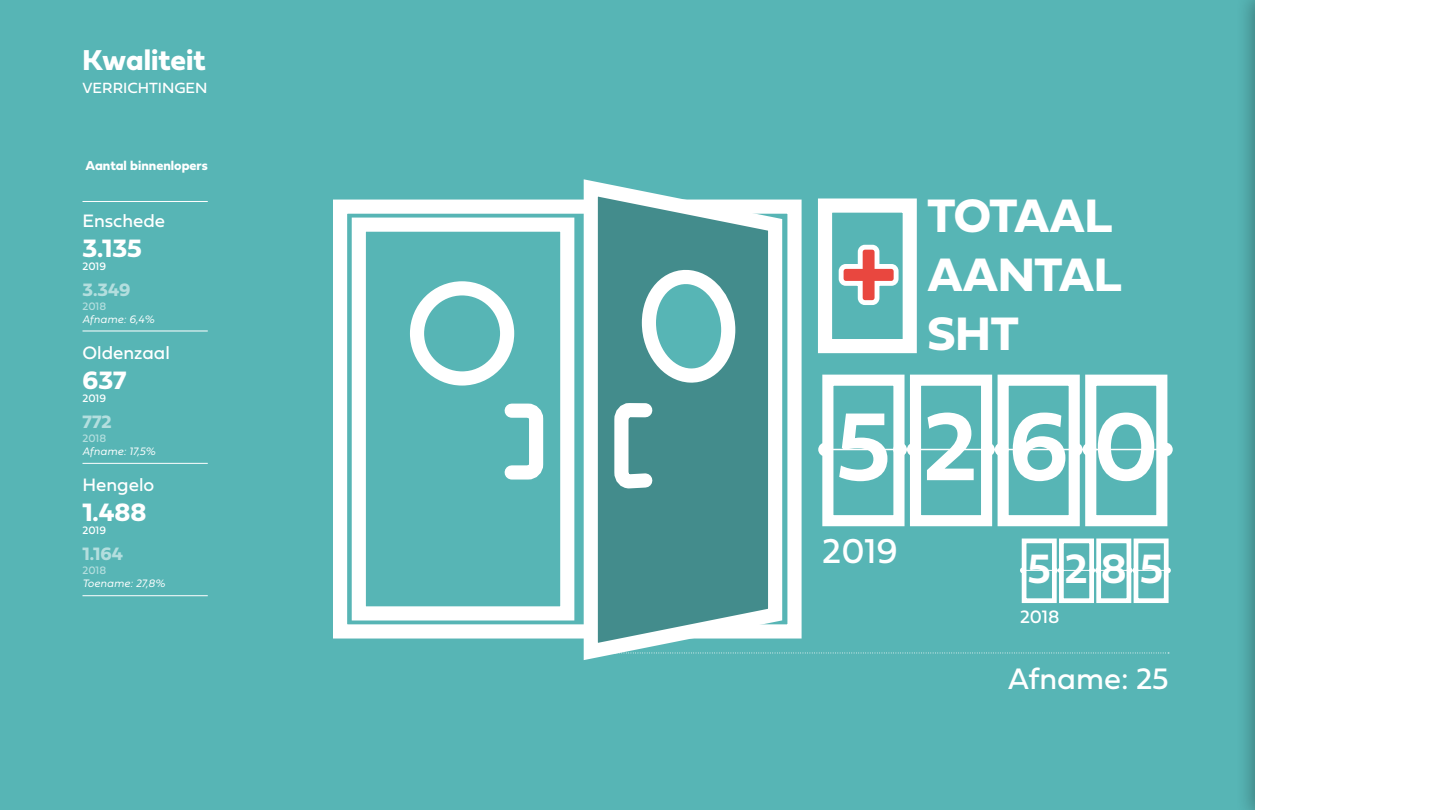
<style>
.page{position:relative;width:1440px;height:810px;background:#fff}
.page>*{position:absolute;margin:0;border:0;box-sizing:border-box;transform-origin:0 0}
.t1{font:100.5px "Fieldwork Geo Demibold";color:#fff}
.t2{font:700 48.9px/58.7px "Fieldwork Hum";letter-spacing:-.005em;color:#fff}
.t3{font:42.75px "Fieldwork Geo Demibold";color:#fff}
.t4{font:36px "Fieldwork Geo Regular";color:#fff}
.t5{font:30.9px "Fieldwork Geo Regular";color:#fff}
.t6{font:30px "Fieldwork Geo Bold";color:#fff}
.t7{font:26.25px "Fieldwork Geo Bold";color:#fff}
.t8{font:18.75px "Fieldwork Geo Regular";color:#fff}
.t9{font:18.75px "Fieldwork Geo Bold";color:#b3dede}
.t10{font:15.38px "Fieldwork Geo Regular";color:#fff}
.t11{font:13.5px "Fieldwork Geo Bold";color:#fff}
.t12{font:italic 300 11.25px "Fieldwork";color:#fff}
.t13{font:11.25px "Fieldwork Geo Regular";color:#fff}
.t14{font:11.25px "Fieldwork Geo Regular";color:#b3dede}
</style>
<div class="page">
<div style="left:0;top:0;width:1263px;height:810px;background:#57b5b5"></div>
<div style="left:1236px;top:0;width:204px;height:810px;background:#000;opacity:.3"></div>
<div style="left:1256px;top:0;width:184px;height:810px;background:#fff"></div>
<svg style="left:333px;top:199px;width:469px;height:440px"></svg>
<svg style="left:577px;top:179px;width:215px;height:481px;background:#75aeae"></svg>
<svg style="left:635px;top:268px;width:107px;height:120px"></svg>
<svg style="left:607px;top:396px;width:53px;height:101px;background:#80b1b1"></svg>
<div style="left:818px;top:198px;width:99px;height:155px;border:14px solid #fff"></div>
<div style="left:822px;top:375px;width:83px;height:151px;border:11px solid #fff"></div>
<div style="left:910px;top:375px;width:82px;height:151px;border:11px solid #fff"></div>
<div style="left:998px;top:375px;width:82px;height:151px;border:11px solid #fff"></div>
<div style="left:1085px;top:375px;width:82px;height:151px;border:11px solid #fff"></div>
<hr style="left:825px;top:449px;width:339px;height:1px;background:#fff">
<hr style="left:1023px;top:570px;width:144px;height:1px;background:#fff">
<div style="left:818px;top:443px;width:14px;height:13px;background:#fff;border-radius:50%"></div>
<div style="left:1159px;top:443px;width:14px;height:13px;background:#fff;border-radius:50%"></div>
<div style="left:995px;top:443px;width:13px;height:13px;background:#fff;border-radius:50%"></div>
<div style="left:1083px;top:443px;width:13px;height:13px;background:#fff;border-radius:50%"></div>
<div style="left:907px;top:443px;width:14px;height:13px;background:#fff;border-radius:50%"></div>
<div style="left:981px;top:443px;width:14px;height:13px;background:#fff;border-radius:50%"></div>
<div style="left:1069px;top:443px;width:14px;height:13px;background:#fff;border-radius:50%"></div>
<div style="left:893px;top:443px;width:14px;height:13px;background:#fff;border-radius:50%"></div>
<div style="left:1022px;top:539px;width:35px;height:64px;border:5px solid #fff"></div>
<div style="left:1059px;top:539px;width:35px;height:64px;border:5px solid #fff"></div>
<div style="left:1096px;top:539px;width:35px;height:64px;border:5px solid #fff"></div>
<div style="left:1134px;top:539px;width:35px;height:64px;border:5px solid #fff"></div>
<svg style="left:1020px;top:567px;width:6px;height:6px"></svg>
<svg style="left:1165px;top:567px;width:6px;height:6px"></svg>
<svg style="left:1089px;top:567px;width:12px;height:6px"></svg>
<svg style="left:1127px;top:567px;width:11px;height:6px"></svg>
<svg style="left:1052px;top:567px;width:12px;height:6px"></svg>
<hr style="left:83px;top:331px;width:125px;height:1px;background:#fff">
<hr style="left:83px;top:463px;width:125px;height:1px;background:#fff">
<hr style="left:83px;top:596px;width:125px;height:1px;background:#fff">
<hr style="left:83px;top:201px;width:125px;height:1px;background:#fff">
<svg style="left:615px;top:653px;width:554px;height:1px"></svg>
<svg style="left:838px;top:244px;width:61px;height:61px"></svg>
<h3 class="t6" style="left:82px;top:37px;width:125px">Kwaliteit</h3>
<h3 class="t10" style="left:82px;top:76px;width:127px">VERRICHTINGEN</h3>
<p class="t11" style="left:85px;top:155px;width:124px">Aantal binnenlopers</p>
<h3 class="t8" style="left:82px;top:206px;width:84px">Enschede</h3>
<h3 class="t7" style="left:82px;top:227px;width:61px">3.135</h3>
<p class="t13" style="left:82px;top:258px;width:25px">2019</p>
<h3 class="t9" style="left:82px;top:275px;width:50px">3.349</h3>
<p class="t14" style="left:82px;top:297px;width:25px">2018</p>
<p class="t12" style="left:82px;top:311px;width:73px">Afname: 6,4%</p>
<h3 class="t8" style="left:82px;top:338px;width:89px">Oldenzaal</h3>
<h3 class="t7" style="left:82px;top:359px;width:45px">637</h3>
<p class="t13" style="left:82px;top:390px;width:25px">2019</p>
<h3 class="t9" style="left:82px;top:407px;width:31px">772</h3>
<p class="t14" style="left:82px;top:429px;width:25px">2018</p>
<p class="t12" style="left:82px;top:443px;width:75px">Afname: 17,5%</p>
<h3 class="t8" style="left:82px;top:470px;width:73px">Hengelo</h3>
<h3 class="t7" style="left:82px;top:491px;width:65px">1.488</h3>
<p class="t13" style="left:82px;top:522px;width:25px">2019</p>
<h3 class="t9" style="left:82px;top:539px;width:42px">1.164</h3>
<p class="t14" style="left:82px;top:561px;width:25px">2018</p>
<p class="t12" style="left:82px;top:575px;width:84px">Toename: 27,8%</p>
<h2 class="t2" style="left:928px;top:185px;width:196px">TOTAAL<br>AANTAL<br>SHT</h2>
<h1 class="t1" style="left:836px;top:368px;width:324px">5260</h1>
<h3 class="t4" style="left:822px;top:523px;width:77px">2019</h3>
<h3 class="t3" style="left:1027px;top:536px;width:137px">5285</h3>
<h3 class="t8" style="left:1020px;top:602px;width:41px">2018</h3>
<h3 class="t5" style="left:1008px;top:654px;width:162px">Afname: 25</h3>
</div>
